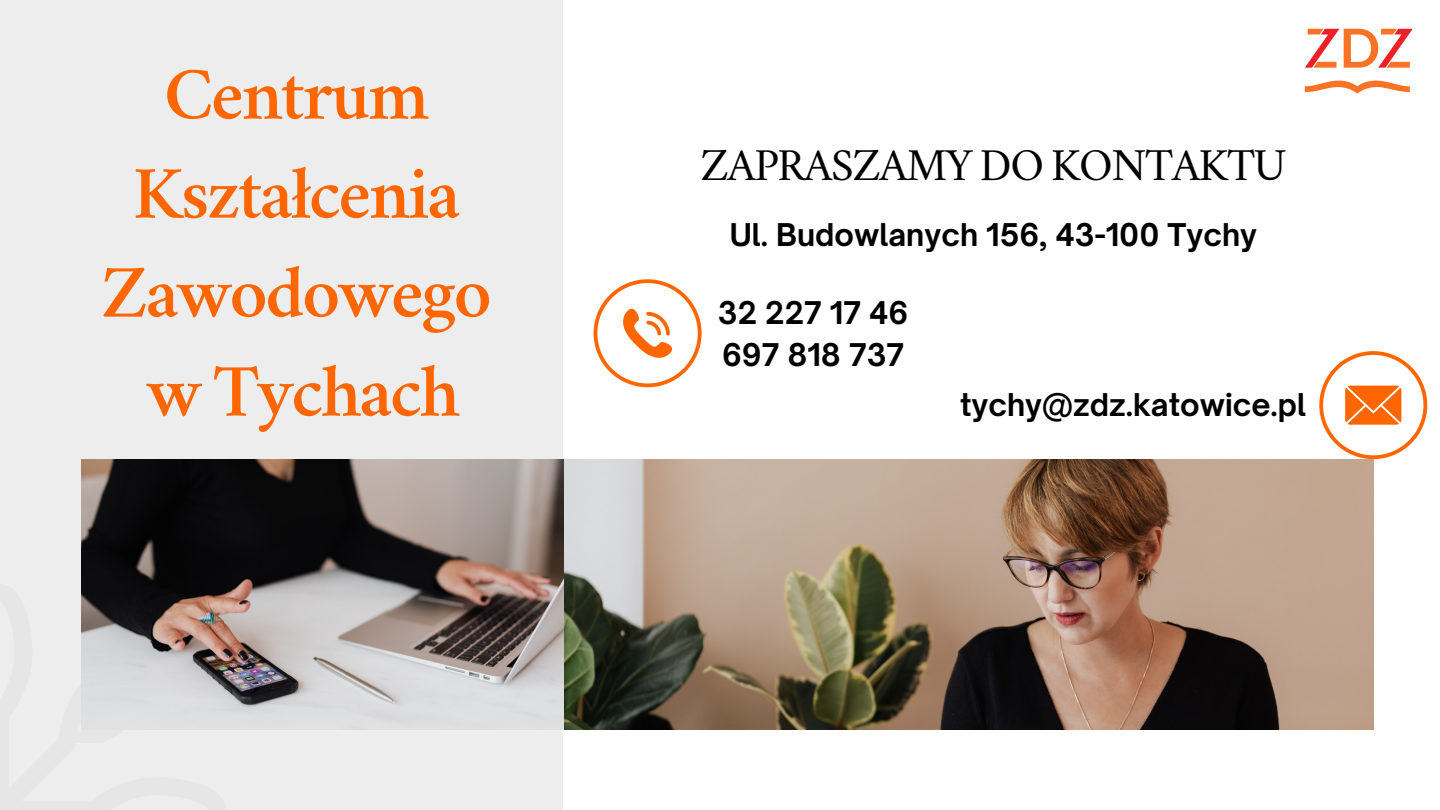
<style>
.page{position:relative;width:1440px;height:810px;background:#fff}
.page>*{position:absolute;margin:0;border:0;box-sizing:border-box;transform-origin:0 0}
.t1{font:600 75px/99px "Crimson";letter-spacing:-.03em;color:#f60;text-align:center}
.t2{font:45px "Crimson";letter-spacing:-.03em;color:#000}
.t3{font:700 30px "Open Sauce One";color:#000}
</style>
<div class="page">
<div style="left:0;top:0;width:563px;height:810px;background:#ededed"></div>
<img style="left:81px;top:459px;width:1292px;height:270px">
<svg style="left:81px;top:584px;width:145px;height:146px"></svg>
<img style="left:1304px;top:28px;width:109px;height:66px">
<svg style="left:594px;top:279px;width:108px;height:108px"></svg>
<svg style="left:1319px;top:351px;width:108px;height:108px"></svg>
<p class="t1" style="left:101px;top:54px;width:392px">Centrum<br>Kształcenia<br>Zawodowego</p>
<p class="t1" style="left:147px;top:351px;width:315px">w Tychach</p>
<p class="t2" style="left:700px;top:146px;width:588px">ZAPRASZAMY DO KONTAKTU</p>
<p class="t3" style="left:730px;top:216px;width:529px">Ul. Budowlanych 156, 43-100 Tychy</p>
<p class="t3" style="left:718px;top:294px;width:192px">32 227 17 46</p>
<p class="t3" style="left:722px;top:336px;width:184px">697 818 737</p>
<p class="t3" style="left:960px;top:386px;width:348px">tychy@zdz.katowice.pl</p>
</div>
